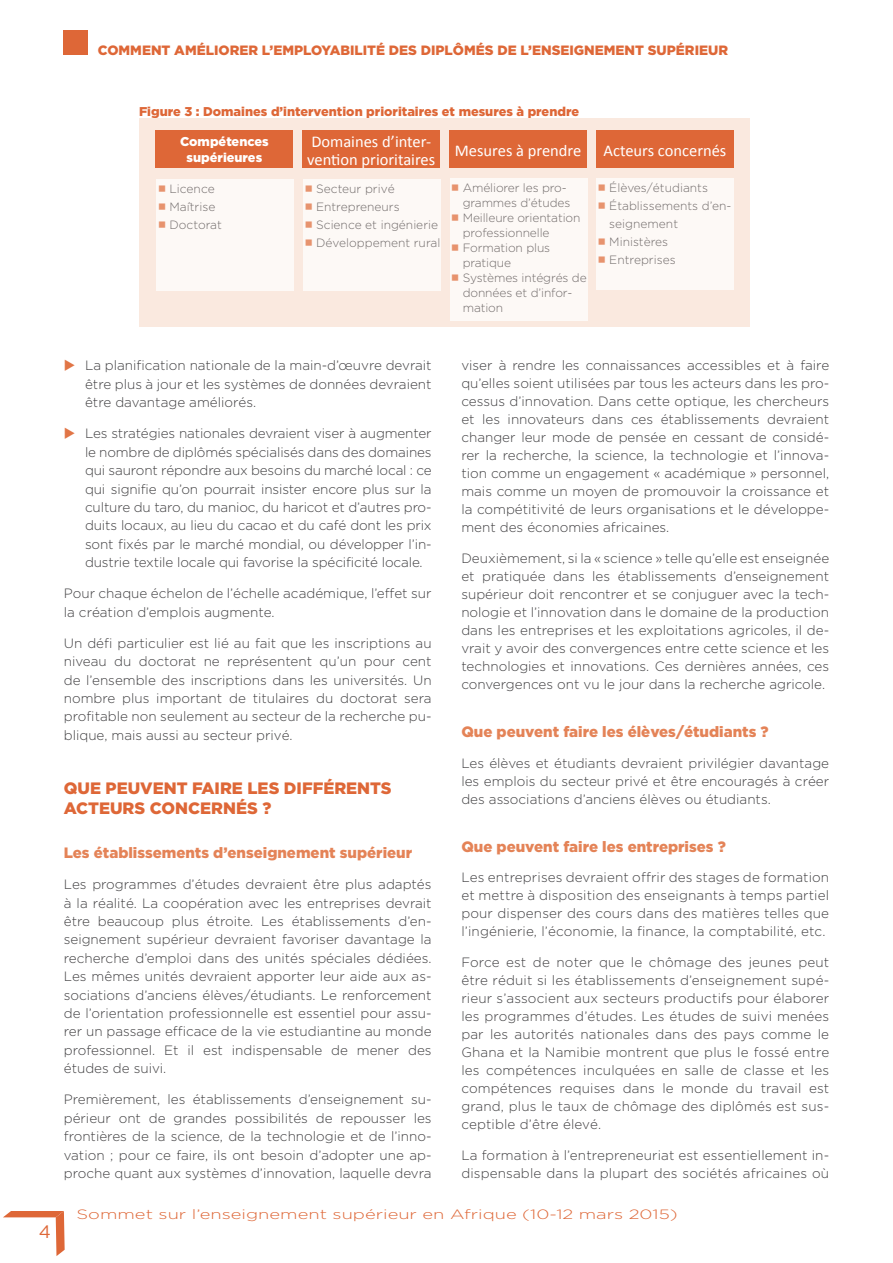
<style>
.page{position:relative;width:893px;height:1263px;background:#fff}
.page>*{position:absolute;margin:0;border:0;box-sizing:border-box;transform-origin:0 0}
.t1{font:18px "Gotham";color:#de6737}
.t2{font:16.5px/18.1px "Calibri";color:#fff}
.t3{font:900 16.5px/20.2px "Gotham";color:#de6737}
.t4{font:900 15px "Gotham";color:#e48357}
.t5{font:300 13.5px/18px "Gotham";color:#414042;text-align:justify}
.t6{font:900 13.5px "Gotham";color:#de6737}
.t7{font:300 13.5px "Gotham";color:#de6737;scale:1.36 1}
.t8{font:900 12.75px "Gotham";color:#de6737}
.t9{font:900 12.75px/15.3px "Gotham";letter-spacing:-.005em;color:#fff;text-align:center}
.t10{font:300 12px/18px "Gotham";letter-spacing:-.01em;color:#414042}
.s1{color:#e17546}
</style>
<div class="page">
<svg style="left:3px;top:1211px;width:62px;height:45px"></svg>
<div style="left:64px;top:31px;width:24px;height:24px;background:#de6737"></div>
<div style="left:139px;top:118px;width:611px;height:209px;background:#fae9df"></div>
<div style="left:156px;top:131px;width:137px;height:37px;background:#de6737"></div>
<div style="left:303px;top:131px;width:137px;height:37px;background:#de6737"></div>
<div style="left:449px;top:131px;width:138px;height:37px;background:#de6737"></div>
<div style="left:596px;top:131px;width:138px;height:37px;background:#de6737"></div>
<div style="left:157px;top:180px;width:137px;height:111px;background:#fdf9f6"></div>
<div style="left:303px;top:180px;width:137px;height:111px;background:#fdf9f6"></div>
<div style="left:450px;top:179px;width:137px;height:142px;background:#fdf9f6"></div>
<div style="left:596px;top:179px;width:138px;height:111px;background:#fdf9f6"></div>
<p class="t6" style="left:98px;top:43px;width:628px">Comment améliorer l’employabilité des diplômés de l’enseignement supérieur</p>
<p class="t8" style="left:139px;top:104px;width:442px">Figure 3 : Domaines d’intervention prioritaires et mesures à prendre</p>
<p class="t9" style="left:180px;top:134px;width:90px">Compétences supérieures</p>
<p class="t2" style="left:307px;top:132px;width:129px">Domaines d’inter&shy;vention prioritaires</p>
<p class="t2" style="left:455px;top:141px;width:128px">Mesures à prendre</p>
<p class="t2" style="left:603px;top:141px;width:124px">Acteurs concernés</p>
<p class="t10" style="left:170px;top:179px;width:54px">Licence<br>Maîtrise<br>Doctorat</p>
<p class="t10" style="left:316px;top:179px;width:126px">Secteur privé<br>Entrepreneurs<br>Science et ingénierie<br>Développement rural</p>
<p class="t10" style="left:463px;top:180px;width:126px;line-height:15px">Améliorer les pro&shy;grammes d’études<br>Meilleure orientation professionnelle<br>Formation plus pratique<br>Systèmes intégrés de données et d’infor&shy;mation</p>
<p class="t10" style="left:609px;top:178px;width:123px">Élèves/étudiants<br>Établissements d’en&shy;seignement<br>Ministères<br>Entreprises</p>
<h1 class="t1" style="left:39px;top:1221px;width:14px">4</h1>
<p class="t5" style="left:85px;top:356px;width:348px;line-height:18.5px;text-indent:-21px"><span class="s1">◆</span> La planification nationale de la main-d’œuvre devrait être plus à jour et les systèmes de données devraient être davantage améliorés.</p>
<p class="t5" style="left:85px;top:424px;width:348px;line-height:18.5px;text-indent:-21px"><span class="s1">◆</span> Les stratégies nationales devraient viser à augmenter le nombre de diplômés spécialisés dans des domaines qui sauront répondre aux besoins du marché local : ce qui signifie qu’on pourrait insister encore plus sur la culture du taro, du manioc, du haricot et d’autres pro&shy;duits locaux, au lieu du cacao et du café dont les prix sont fixés par le marché mondial, ou développer l’in&shy;dustrie textile locale qui favorise la spécificité locale.</p>
<p class="t5" style="left:64px;top:584px;width:369px;line-height:18.5px">Pour chaque échelon de l’échelle académique, l’effet sur la création d’emplois augmente.</p>
<p class="t5" style="left:64px;top:634px;width:369px;line-height:18.5px">Un défi particulier est lié au fait que les inscriptions au niveau du doctorat ne représentent qu’un pour cent de l’ensemble des inscriptions dans les universités. Un nombre plus important de titulaires du doctorat sera profitable non seulement au secteur de la recherche pu&shy;blique, mais aussi au secteur privé.</p>
<p class="t3" style="left:64px;top:778px;width:329px">Que peuvent faire les différents acteurs concernés ?</p>
<p class="t4" style="left:64px;top:844px;width:350px">Les établissements d’enseignement supérieur</p>
<p class="t5" style="left:64px;top:875px;width:369px;line-height:18.5px">Les programmes d’études devraient être plus adaptés à la réalité. La coopération avec les entreprises devrait être beaucoup plus étroite. Les établissements d’en&shy;seignement supérieur devraient favoriser davantage la recherche d’emploi dans des unités spéciales dédiées.<br>Les mêmes unités devraient apporter leur aide aux as&shy;sociations d’anciens élèves/étudiants. Le renforcement de l’orientation professionnelle est essentiel pour assu&shy;rer un passage efficace de la vie estudiantine au monde professionnel. Et il est indispensable de mener des études de suivi.</p>
<p class="t5" style="left:64px;top:1090px;width:369px;line-height:18.5px">Premièrement, les établissements d’enseignement su&shy;périeur ont de grandes possibilités de repousser les frontières de la science, de la technologie et de l’inno&shy;vation ; pour ce faire, ils ont besoin d’adopter une ap&shy;proche quant aux systèmes d’innovation, laquelle devra</p>
<p class="t5" style="left:461px;top:356px;width:369px">viser à rendre les connaissances accessibles et à faire qu’elles soient utilisées par tous les acteurs dans les pro&shy;cessus d’innovation. Dans cette optique, les chercheurs et les innovateurs dans ces établissements devraient changer leur mode de pensée en cessant de considé&shy;rer la recherche, la science, la technologie et l’innova&shy;tion comme un engagement « académique » personnel, mais comme un moyen de promouvoir la croissance et la compétitivité de leurs organisations et le développe&shy;ment des économies africaines.</p>
<p class="t5" style="left:461px;top:549px;width:369px">Deuxièmement, si la « science » telle qu’elle est enseignée et pratiquée dans les établissements d’enseignement supérieur doit rencontrer et se conjuguer avec la tech&shy;nologie et l’innovation dans le domaine de la production dans les entreprises et les exploitations agricoles, il de&shy;vrait y avoir des convergences entre cette science et les technologies et innovations. Ces dernières années, ces convergences ont vu le jour dans la recherche agricole.</p>
<p class="t4" style="left:461px;top:723px;width:309px">Que peuvent faire les élèves/étudiants ?</p>
<p class="t5" style="left:461px;top:754px;width:369px">Les élèves et étudiants devraient privilégier davantage les emplois du secteur privé et être encouragés à créer des associations d’anciens élèves ou étudiants.</p>
<p class="t4" style="left:461px;top:837px;width:266px">Que peuvent faire les entreprises ?</p>
<p class="t5" style="left:461px;top:868px;width:369px">Les entreprises devraient offrir des stages de formation et mettre à disposition des enseignants à temps partiel pour dispenser des cours dans des matières telles que l’ingénierie, l’économie, la finance, la comptabilité, etc.</p>
<p class="t5" style="left:461px;top:953px;width:369px">Force est de noter que le chômage des jeunes peut être réduit si les établissements d’enseignement supé&shy;rieur s’associent aux secteurs productifs pour élaborer les programmes d’études. Les études de suivi menées par les autorités nationales dans des pays comme le Ghana et la Namibie montrent que plus le fossé entre les compétences inculquées en salle de classe et les compétences requises dans le monde du travail est grand, plus le taux de chômage des diplômés est sus&shy;ceptible d’être élevé.</p>
<p class="t5" style="left:461px;top:1146px;width:369px">La formation à l’entrepreneuriat est essentiellement in&shy;dispensable dans la plupart des sociétés africaines où</p>
<p class="t7" style="left:77px;top:1207px;width:444px">Sommet sur l’enseignement supérieur en Afrique (10-12 mars 2015)</p>
</div>
